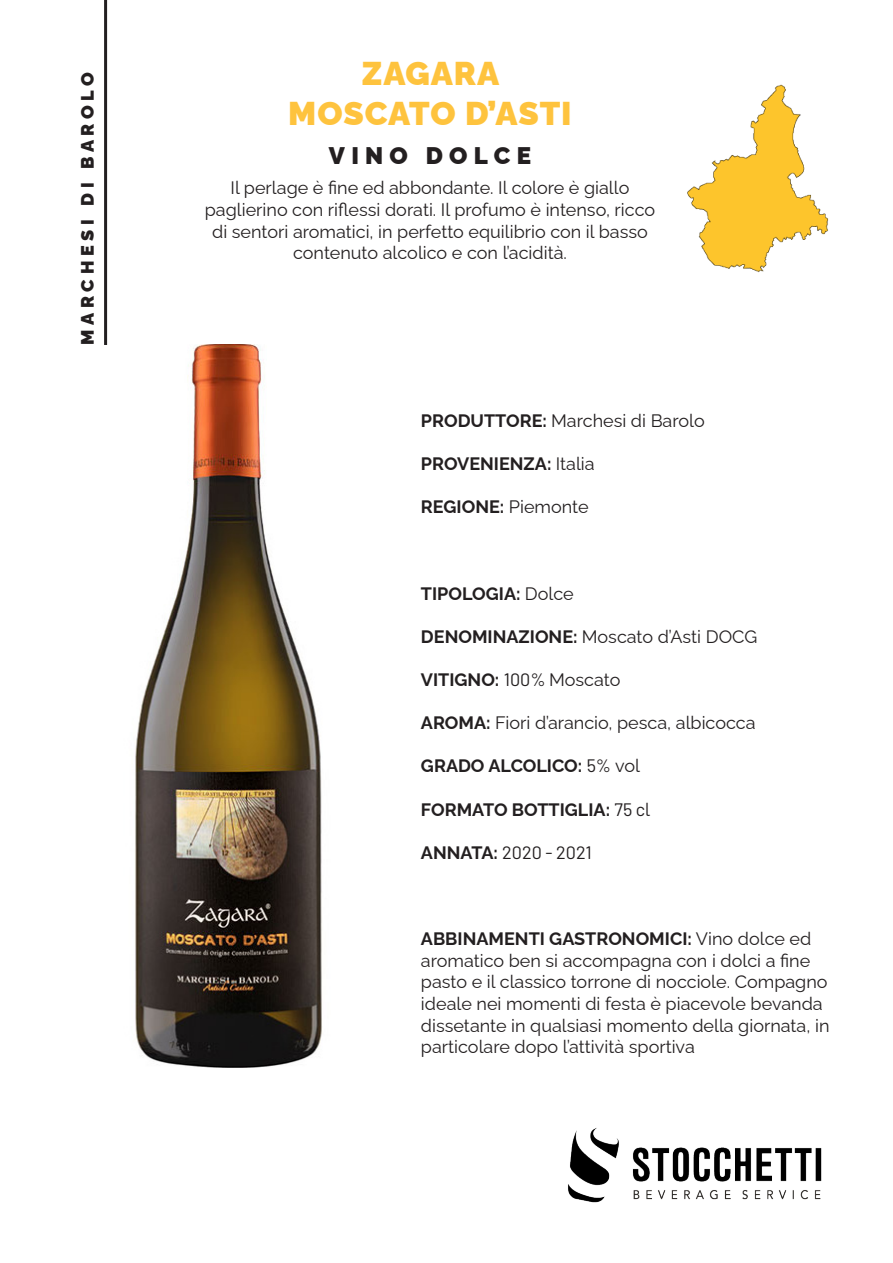
<style>
.page{position:relative;width:893px;height:1263px;background:#fff}
.page>*{position:absolute;margin:0;border:0;box-sizing:border-box;transform-origin:0 0}
.t1{font:900 33px "Raleway";letter-spacing:.03em;color:#fec33e}
.t2{font:900 24px "Raleway";letter-spacing:.26em;color:#231f20}
.t3{font:18px/21.6px "Raleway";color:#231f20}
.t4{font:700 18px "Raleway";color:#231f20}
.t5{font:18px "Barlow";color:#231f20}
.t6{font:900 18px "Raleway";letter-spacing:.26em;color:#231f20}
.s1{font-weight:700}
.s2{font-weight:400}
.s3{font-family:"Barlow";font-weight:400}
.s4{font-family:"Raleway";font-weight:700}
</style>
<div class="page">
<img style="left:568px;top:1128px;width:254px;height:75px">
<img style="left:135px;top:345px;width:187px;height:723px">
<hr style="left:104px;top:0;width:3px;height:345px;background:#231f20">
<img style="left:687px;top:84px;width:141px;height:189px">
<p class="t6" style="left:73px;top:345px;width:275px;rotate:-90deg">MARCHESI DI BAROLO</p>
<p class="t1" style="left:362px;top:47px;width:139px">ZAGARA</p>
<p class="t1" style="left:288px;top:87px;width:285px">MOSCATO D’ASTI</p>
<p class="t2" style="left:329px;top:137px;width:204px">VINO DOLCE</p>
<p class="t3" style="left:205px;top:175px;width:452px;text-align:center">Il perlage è fine ed abbondante. Il colore è giallo paglierino con riflessi dorati. Il profumo è intenso, ricco di sentori aromatici, in perfetto equilibrio con il basso contenuto alcolico e con l’acidità.</p>
<p class="t3" style="left:421px;top:408px;width:285px"><span class="s1">PRODUTTORE:</span> Marchesi di Barolo</p>
<p class="t4" style="left:421px;top:449px;width:175px">PROVENIENZA: <span class="s2">Italia</span></p>
<p class="t4" style="left:421px;top:492px;width:169px">REGIONE: <span class="s2">Piemonte</span></p>
<p class="t4" style="left:421px;top:579px;width:154px">TIPOLOGIA: <span class="s2">Dolce</span></p>
<p class="t3" style="left:421px;top:624px;width:338px"><span class="s1">DENOMINAZIONE:</span> Moscato d’Asti DOCG</p>
<p class="t4" style="left:421px;top:665px;width:201px">VITIGNO: <span class="s3">100%</span> <span class="s2">Moscato</span></p>
<p class="t3" style="left:421px;top:710px;width:336px"><span class="s1">AROMA:</span> Fiori d’arancio, pesca, albicocca</p>
<p class="t4" style="left:421px;top:752px;width:221px">GRADO ALCOLICO: <span class="s3">5%</span> <span class="s2">vol</span></p>
<p class="t4" style="left:421px;top:795px;width:231px">FORMATO BOTTIGLIA: <span class="s3">75 c</span><span class="s2">l</span></p>
<p class="t5" style="left:421px;top:839px;width:172px"><span class="s4">ANNATA:</span> 2020 - 2021</p>
<p class="t3" style="left:421px;top:926px;width:410px"><span class="s1">ABBINAMENTI GASTRONOMICI:</span> Vino dolce ed aromatico ben si accompagna con i dolci a fine pasto e il classico torrone di nocciole. Compagno ideale nei momenti di festa è piacevole bevanda dissetante in qualsiasi momento della giornata, in particolare dopo l’attività sportiva</p>
</div>
